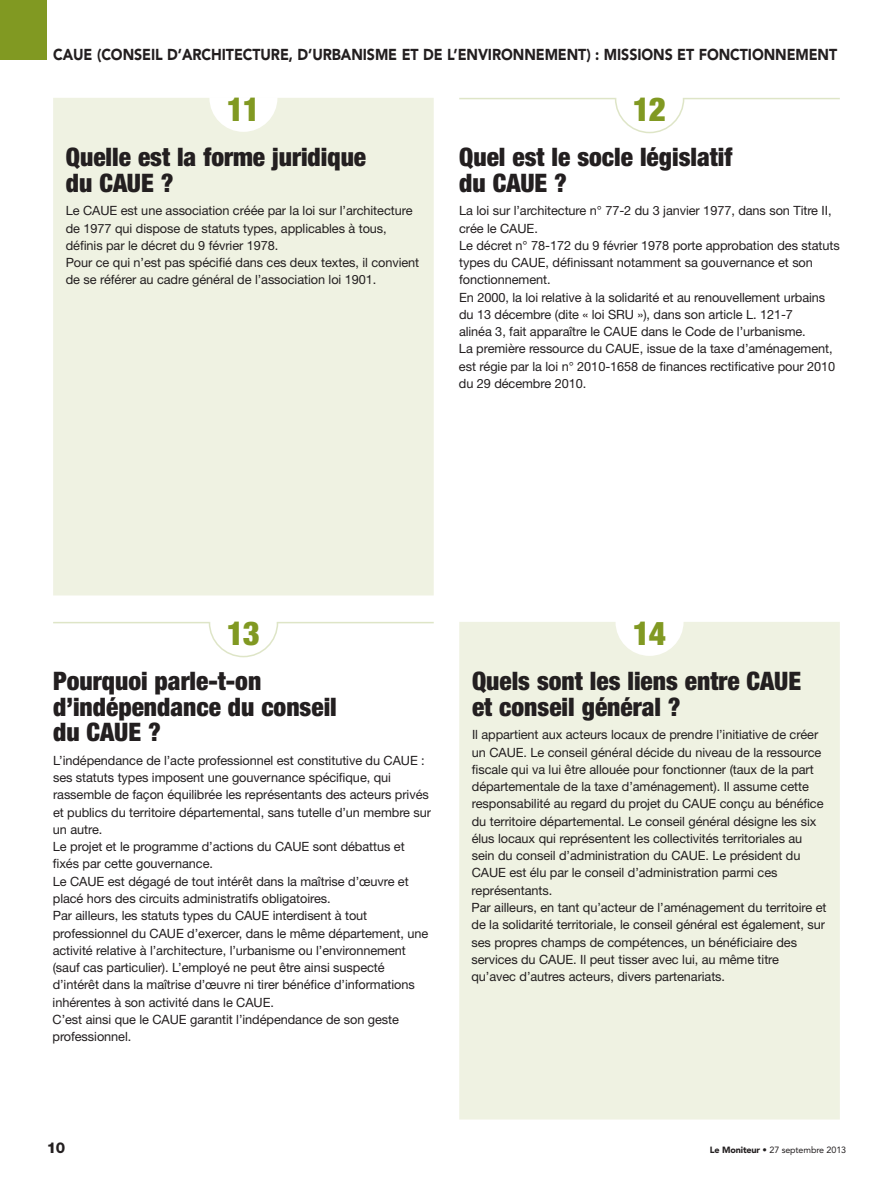
<style>
.page{position:relative;width:893px;height:1191px;background:#fff}
.page>*{position:absolute;margin:0;border:0;box-sizing:border-box;transform-origin:0 0}
.t1{font:900 condensed 33px "Helvetica Neue";letter-spacing:-.035em;color:#819922}
.t2{font:900 condensed 25.5px/25.5px "Helvetica Neue";color:#231f20}
.t3{font:900 15.75px "Avenir";letter-spacing:.195em;color:#231f20;scale:.9 1}
.t4{font:800 15px "Helvetica Neue";color:#231f20}
.t5{font:12.75px/17.2px "Helvetica Neue";letter-spacing:-.005em;color:#231f20}
.t6{font:9px "Avenir";letter-spacing:-.015em;color:#231f20}
.s1{font-weight:900}
</style>
<div class="page">
<div style="left:0;top:0;width:47px;height:60px;background:#819922"></div>
<div style="left:53px;top:98px;width:381px;height:497px;background:#eff2e2"></div>
<hr style="left:53px;top:622px;width:157px;height:1px;background:#dee5c7">
<svg style="left:208px;top:622px;width:71px;height:36px"></svg>
<hr style="left:277px;top:622px;width:157px;height:1px;background:#dee5c7">
<hr style="left:459px;top:98px;width:157px;height:1px;background:#dee5c7">
<svg style="left:614px;top:98px;width:71px;height:36px"></svg>
<hr style="left:683px;top:98px;width:157px;height:1px;background:#dee5c7">
<div style="left:459px;top:622px;width:381px;height:497px;background:#eff2e2"></div>
<p class="t3" style="left:53px;top:45px;width:365px">CAUE (CONSEIL D’ARCHITEC TU RE, D’U RBANISME</p>
<p class="t3" style="left:402px;top:45px;width:153px">ET DE L’ENVIRONNEME</p>
<p class="t3" style="left:567px;top:45px;width:248px">NT) : MISSIONS ET FONCTIONNEME</p>
<p class="t3" style="left:818px;top:45px;width:21px">NT</p>
<h1 class="t1" style="left:227px;top:89px;width:35px">11</h1>
<h2 class="t2" style="left:66px;top:144px;width:302px">Quelle est la forme juridique du CAUE ?</h2>
<p class="t5" style="left:66px;top:202px;width:355px">Le CAUE est une association créée par la loi sur l’architecture de 1977 qui dispose de statuts types, applicables à tous, définis par le décret du 9 février 1978.<br>Pour ce qui n’est pas spécifié dans ces deux textes, il convient de se référer au cadre général de l’association loi 1901.</p>
<h1 class="t1" style="left:633px;top:89px;width:35px">12</h1>
<h2 class="t2" style="left:459px;top:144px;width:275px">Quel est le socle législatif du CAUE ?</h2>
<p class="t5" style="left:459px;top:202px;width:382px">La loi sur l’architecture n° 77-2 du 3 janvier 1977, dans son Titre II, crée le CAUE.<br>Le décret n° 78-172 du 9 février 1978 porte approbation des statuts types du CAUE, définissant notamment sa gouvernance et son fonctionnement.<br>En 2000, la loi relative à la solidarité et au renouvellement urbains du 13 décembre (dite « loi SRU »), dans son article L. 121-7<br>alinéa 3, fait apparaître le CAUE dans le Code de l’urbanisme.<br>La première ressource du CAUE, issue de la taxe d’aménagement, est régie par la loi n° 2010-1658 de finances rectificative pour 2010 du 29 décembre 2010.</p>
<h1 class="t1" style="left:227px;top:613px;width:35px">13</h1>
<h2 class="t2" style="left:53px;top:668px;width:285px">Pourquoi parle-t-on d’indépendance du conseil du CAUE ?</h2>
<p class="t5" style="left:53px;top:751px;width:380px">L’indépendance de l’acte professionnel est constitutive du CAUE : ses statuts types imposent une gouvernance spécifique, qui rassemble de façon équilibrée les représentants des acteurs privés et publics du territoire départemental, sans tutelle d’un membre sur un autre.<br>Le projet et le programme d’actions du CAUE sont débattus et fixés par cette gouvernance.<br>Le CAUE est dégagé de tout intérêt dans la maîtrise d’œuvre et placé hors des circuits administratifs obligatoires.<br>Par ailleurs, les statuts types du CAUE interdisent à tout professionnel du CAUE d’exercer, dans le même département, une activité relative à l’architecture, l’urbanisme ou l’environnement (sauf cas particulier). L’employé ne peut être ainsi suspecté d’intérêt dans la maîtrise d’œuvre ni tirer bénéfice d’informations inhérentes à son activité dans le CAUE.<br>C’est ainsi que le CAUE garantit l’indépendance de son geste professionnel.</p>
<h1 class="t1" style="left:633px;top:613px;width:35px">14</h1>
<h2 class="t2" style="left:472px;top:668px;width:331px">Quels sont les liens entre CAUE et conseil général ?</h2>
<p class="t5" style="left:471px;top:726px;width:357px">Il appartient aux acteurs locaux de prendre l’initiative de créer un CAUE. Le conseil général décide du niveau de la ressource fiscale qui va lui être allouée pour fonctionner (taux de la part départementale de la taxe d’aménagement). Il assume cette responsabilité au regard du projet du CAUE conçu au bénéfice du territoire départemental. Le conseil général désigne les six élus locaux qui représentent les collectivités territoriales au sein du conseil d’administration du CAUE. Le président du CAUE est élu par le conseil d’administration parmi ces représentants.<br>Par ailleurs, en tant qu’acteur de l’aménagement du territoire et de la solidarité territoriale, le conseil général est également, sur ses propres champs de compétences, un bénéficiaire des services du CAUE. Il peut tisser avec lui, au même titre qu’avec d’autres acteurs, divers partenariats.</p>
<p class="t4" style="left:47px;top:1139px;width:20px">10</p>
<p class="t6" style="left:710px;top:1144px;width:138px"><span class="s1">LE MONITEUR</span> • 27 septembre 2013</p>
</div>
